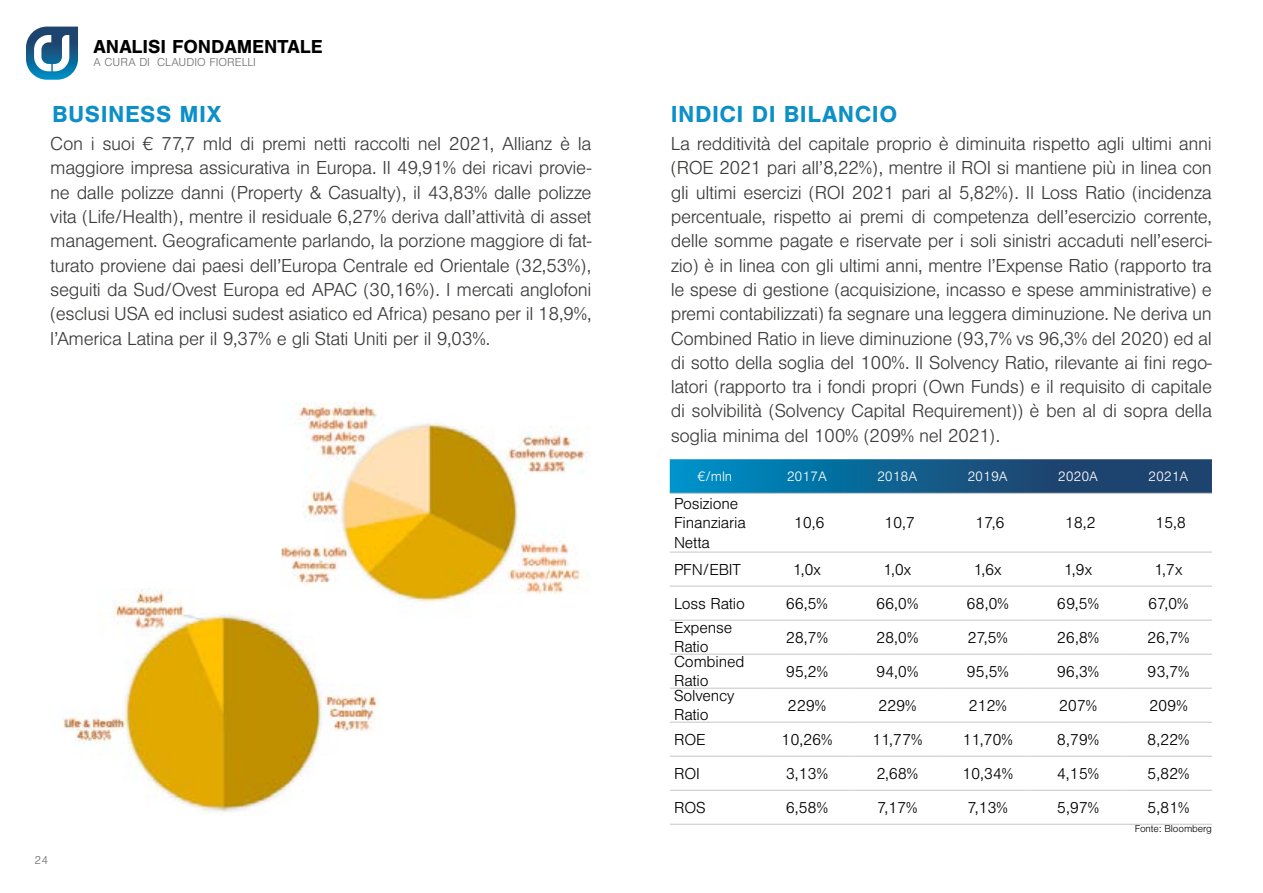
<style>
.page{position:relative;width:1263px;height:893px;background:#fff}
.page>*{position:absolute;margin:0;border:0;box-sizing:border-box;transform-origin:0 0}
.t1{font:700 24px "Nimbus San";letter-spacing:.02em;color:#0d8fc7}
.t2{font:300 19.5px/24.3px "Nimbus San";letter-spacing:-.02em;color:#3c3c3b;text-align:justify}
.t3{font:700 19.5px "Nimbus San";color:#000}
.t4{font:300 16.5px/19.5px "Nimbus San";letter-spacing:-.01em;color:#000}
.t5{font:300 14.25px "Nimbus San";letter-spacing:-.01em;color:#fff}
.t6{font:300 12px "Nimbus San";color:#706f6f}
.t7{font:300 10.5px "Nimbus San";letter-spacing:-.01em;color:#000}
</style>
<div class="page">
<svg style="left:26px;top:27px;width:52px;height:53px"></svg>
<img style="left:281px;top:403px;width:308px;height:199px">
<img style="left:62px;top:588px;width:319px;height:228px">
<svg style="left:670px;top:459px;width:542px;height:34px;background:#13608f"></svg>
<hr style="left:670px;top:493px;width:90px;height:1px;background:#c6c6c6">
<hr style="left:760px;top:493px;width:90px;height:1px;background:#c6c6c6">
<hr style="left:850px;top:493px;width:91px;height:1px;background:#c6c6c6">
<hr style="left:941px;top:493px;width:90px;height:1px;background:#c6c6c6">
<hr style="left:1031px;top:493px;width:90px;height:1px;background:#c6c6c6">
<hr style="left:1121px;top:493px;width:91px;height:1px;background:#c6c6c6">
<hr style="left:670px;top:552px;width:90px;height:1px;background:#c6c6c6">
<hr style="left:760px;top:552px;width:90px;height:1px;background:#c6c6c6">
<hr style="left:850px;top:552px;width:91px;height:1px;background:#c6c6c6">
<hr style="left:941px;top:552px;width:90px;height:1px;background:#c6c6c6">
<hr style="left:1031px;top:552px;width:90px;height:1px;background:#c6c6c6">
<hr style="left:1121px;top:552px;width:91px;height:1px;background:#c6c6c6">
<hr style="left:670px;top:586px;width:90px;height:1px;background:#c6c6c6">
<hr style="left:760px;top:586px;width:90px;height:1px;background:#c6c6c6">
<hr style="left:850px;top:586px;width:91px;height:1px;background:#c6c6c6">
<hr style="left:941px;top:586px;width:90px;height:1px;background:#c6c6c6">
<hr style="left:1031px;top:586px;width:90px;height:1px;background:#c6c6c6">
<hr style="left:1121px;top:586px;width:91px;height:1px;background:#c6c6c6">
<hr style="left:670px;top:620px;width:90px;height:1px;background:#c6c6c6">
<hr style="left:760px;top:620px;width:90px;height:1px;background:#c6c6c6">
<hr style="left:850px;top:620px;width:91px;height:1px;background:#c6c6c6">
<hr style="left:941px;top:620px;width:90px;height:1px;background:#c6c6c6">
<hr style="left:1031px;top:620px;width:90px;height:1px;background:#c6c6c6">
<hr style="left:1121px;top:620px;width:91px;height:1px;background:#c6c6c6">
<hr style="left:670px;top:654px;width:90px;height:1px;background:#c6c6c6">
<hr style="left:760px;top:654px;width:90px;height:1px;background:#c6c6c6">
<hr style="left:850px;top:654px;width:91px;height:1px;background:#c6c6c6">
<hr style="left:941px;top:654px;width:90px;height:1px;background:#c6c6c6">
<hr style="left:1031px;top:654px;width:90px;height:1px;background:#c6c6c6">
<hr style="left:1121px;top:654px;width:91px;height:1px;background:#c6c6c6">
<hr style="left:670px;top:688px;width:90px;height:1px;background:#c6c6c6">
<hr style="left:760px;top:688px;width:90px;height:1px;background:#c6c6c6">
<hr style="left:850px;top:688px;width:91px;height:1px;background:#c6c6c6">
<hr style="left:941px;top:688px;width:90px;height:1px;background:#c6c6c6">
<hr style="left:1031px;top:688px;width:90px;height:1px;background:#c6c6c6">
<hr style="left:1121px;top:688px;width:91px;height:1px;background:#c6c6c6">
<hr style="left:670px;top:722px;width:90px;height:1px;background:#c6c6c6">
<hr style="left:760px;top:722px;width:90px;height:1px;background:#c6c6c6">
<hr style="left:850px;top:722px;width:91px;height:1px;background:#c6c6c6">
<hr style="left:941px;top:722px;width:90px;height:1px;background:#c6c6c6">
<hr style="left:1031px;top:722px;width:90px;height:1px;background:#c6c6c6">
<hr style="left:1121px;top:722px;width:91px;height:1px;background:#c6c6c6">
<hr style="left:670px;top:756px;width:90px;height:1px;background:#c6c6c6">
<hr style="left:760px;top:756px;width:90px;height:1px;background:#c6c6c6">
<hr style="left:850px;top:756px;width:91px;height:1px;background:#c6c6c6">
<hr style="left:941px;top:756px;width:90px;height:1px;background:#c6c6c6">
<hr style="left:1031px;top:756px;width:90px;height:1px;background:#c6c6c6">
<hr style="left:1121px;top:756px;width:91px;height:1px;background:#c6c6c6">
<hr style="left:670px;top:790px;width:90px;height:1px;background:#c6c6c6">
<hr style="left:760px;top:790px;width:90px;height:1px;background:#c6c6c6">
<hr style="left:850px;top:790px;width:91px;height:1px;background:#c6c6c6">
<hr style="left:941px;top:790px;width:90px;height:1px;background:#c6c6c6">
<hr style="left:1031px;top:790px;width:90px;height:1px;background:#c6c6c6">
<hr style="left:1121px;top:790px;width:91px;height:1px;background:#c6c6c6">
<hr style="left:670px;top:824px;width:90px;height:1px;background:#c6c6c6">
<hr style="left:760px;top:824px;width:90px;height:1px;background:#c6c6c6">
<hr style="left:850px;top:824px;width:91px;height:1px;background:#c6c6c6">
<hr style="left:941px;top:824px;width:90px;height:1px;background:#c6c6c6">
<hr style="left:1031px;top:824px;width:90px;height:1px;background:#c6c6c6">
<hr style="left:1121px;top:824px;width:91px;height:1px;background:#c6c6c6">
<p class="t3" style="left:94px;top:35px;width:231px">ANALISI FONDAMENTALE</p>
<p class="t6" style="left:94px;top:56px;width:164px">A CURA DI CLAUDIO FIORELLI</p>
<p class="t1" style="left:52px;top:101px;width:171px">BUSINESS MIX</p>
<p class="t2" style="left:50px;top:132px;width:543px">Con i suoi € 77,7 mld di premi netti raccolti nel 2021, Allianz è la maggiore impresa assicurativa in Europa. Il 49,91% dei ricavi provie&shy;ne dalle polizze danni (Property &amp; Casualty), il 43,83% dalle polizze vita (Life/Health), mentre il residuale 6,27% deriva dall’attività di asset management. Geograficamente parlando, la porzione maggiore di fat&shy;turato proviene dai paesi dell’Europa Centrale ed Orientale (32,53%), seguiti da Sud/Ovest Europa ed APAC (30,16%). I mercati anglofoni (esclusi USA ed inclusi sudest asiatico ed Africa) pesano per il 18,9%, l’America Latina per il 9,37% e gli Stati Uniti per il 9,03%.</p>
<p class="t6" style="left:34px;top:854px;width:15px">24</p>
<p class="t1" style="left:671px;top:101px;width:228px">INDICI DI BILANCIO</p>
<p class="t2" style="left:671px;top:132px;width:543px">La redditività del capitale proprio è diminuita rispetto agli ultimi anni (ROE 2021 pari all’8,22%), mentre il ROI si mantiene più in linea con gli ultimi esercizi (ROI 2021 pari al 5,82%). Il Loss Ratio (incidenza percentuale, rispetto ai premi di competenza dell’esercizio corrente, delle somme pagate e riservate per i soli sinistri accaduti nell’eserci&shy;zio) è in linea con gli ultimi anni, mentre l’Expense Ratio (rapporto tra le spese di gestione (acquisizione, incasso e spese amministrative) e premi contabilizzati) fa segnare una leggera diminuzione. Ne deriva un Combined Ratio in lieve diminuzione (93,7% vs 96,3% del 2020) ed al di sotto della soglia del 100%. Il Solvency Ratio, rilevante ai fini rego&shy;latori (rapporto tra i fondi propri (Own Funds) e il requisito di capitale di solvibilità (Solvency Capital Requirement)) è ben al di sopra della soglia minima del 100% (209% nel 2021).</p>
<p class="t5" style="left:698px;top:469px;width:36px">€/mln</p>
<p class="t5" style="left:787px;top:469px;width:42px">2017A</p>
<p class="t5" style="left:877px;top:469px;width:42px">2018A</p>
<p class="t5" style="left:967px;top:469px;width:42px">2019A</p>
<p class="t5" style="left:1058px;top:469px;width:42px">2020A</p>
<p class="t5" style="left:1148px;top:469px;width:42px">2021A</p>
<p class="t4" style="left:674px;top:494px;width:73px">Posizione<br>Finanziaria<br>Netta</p>
<p class="t4" style="left:794px;top:513px;width:32px">10,6</p>
<p class="t4" style="left:884px;top:513px;width:32px">10,7</p>
<p class="t4" style="left:975px;top:513px;width:31px">17,6</p>
<p class="t4" style="left:1065px;top:513px;width:33px">18,2</p>
<p class="t4" style="left:1155px;top:513px;width:33px">15,8</p>
<p class="t4" style="left:674px;top:560px;width:68px">PFN/EBIT</p>
<p class="t4" style="left:793px;top:560px;width:30px">1,0x</p>
<p class="t4" style="left:883px;top:560px;width:30px">1,0x</p>
<p class="t4" style="left:973px;top:560px;width:30px">1,6x</p>
<p class="t4" style="left:1064px;top:560px;width:30px">1,9x</p>
<p class="t4" style="left:1154px;top:560px;width:30px">1,7x</p>
<p class="t4" style="left:674px;top:594px;width:72px">Loss Ratio</p>
<p class="t4" style="left:786px;top:594px;width:44px">66,5%</p>
<p class="t4" style="left:876px;top:594px;width:44px">66,0%</p>
<p class="t4" style="left:966px;top:594px;width:44px">68,0%</p>
<p class="t4" style="left:1057px;top:594px;width:43px">69,5%</p>
<p class="t4" style="left:1148px;top:594px;width:42px">67,0%</p>
<p class="t4" style="left:674px;top:618px;width:60px">Expense<br>Ratio</p>
<p class="t4" style="left:786px;top:628px;width:44px">28,7%</p>
<p class="t4" style="left:876px;top:628px;width:44px">28,0%</p>
<p class="t4" style="left:967px;top:628px;width:42px">27,5%</p>
<p class="t4" style="left:1057px;top:628px;width:44px">26,8%</p>
<p class="t4" style="left:1147px;top:628px;width:44px">26,7%</p>
<p class="t4" style="left:674px;top:652px;width:72px">Combined<br>Ratio</p>
<p class="t4" style="left:786px;top:662px;width:44px">95,2%</p>
<p class="t4" style="left:876px;top:662px;width:44px">94,0%</p>
<p class="t4" style="left:966px;top:662px;width:44px">95,5%</p>
<p class="t4" style="left:1057px;top:662px;width:44px">96,3%</p>
<p class="t4" style="left:1147px;top:662px;width:44px">93,7%</p>
<p class="t4" style="left:674px;top:686px;width:62px">Solvency<br>Ratio</p>
<p class="t4" style="left:788px;top:696px;width:40px">229%</p>
<p class="t4" style="left:878px;top:696px;width:40px">229%</p>
<p class="t4" style="left:968px;top:696px;width:40px">212%</p>
<p class="t4" style="left:1059px;top:696px;width:40px">207%</p>
<p class="t4" style="left:1149px;top:696px;width:40px">209%</p>
<p class="t4" style="left:674px;top:730px;width:33px">ROE</p>
<p class="t4" style="left:781px;top:730px;width:53px">10,26%</p>
<p class="t4" style="left:872px;top:730px;width:52px">11,77%</p>
<p class="t4" style="left:962px;top:730px;width:52px">11,70%</p>
<p class="t4" style="left:1057px;top:730px;width:44px">8,79%</p>
<p class="t4" style="left:1147px;top:730px;width:44px">8,22%</p>
<p class="t4" style="left:674px;top:764px;width:27px">ROI</p>
<p class="t4" style="left:786px;top:764px;width:44px">3,13%</p>
<p class="t4" style="left:876px;top:764px;width:43px">2,68%</p>
<p class="t4" style="left:962px;top:764px;width:53px">10,34%</p>
<p class="t4" style="left:1057px;top:764px;width:44px">4,15%</p>
<p class="t4" style="left:1147px;top:764px;width:44px">5,82%</p>
<p class="t4" style="left:674px;top:798px;width:33px">ROS</p>
<p class="t4" style="left:786px;top:798px;width:44px">6,58%</p>
<p class="t4" style="left:877px;top:798px;width:42px">7,17%</p>
<p class="t4" style="left:967px;top:798px;width:42px">7,13%</p>
<p class="t4" style="left:1057px;top:798px;width:44px">5,97%</p>
<p class="t4" style="left:1147px;top:798px;width:44px">5,81%</p>
<p class="t7" style="left:1135px;top:823px;width:79px">Fonte: Bloomberg</p>
</div>
